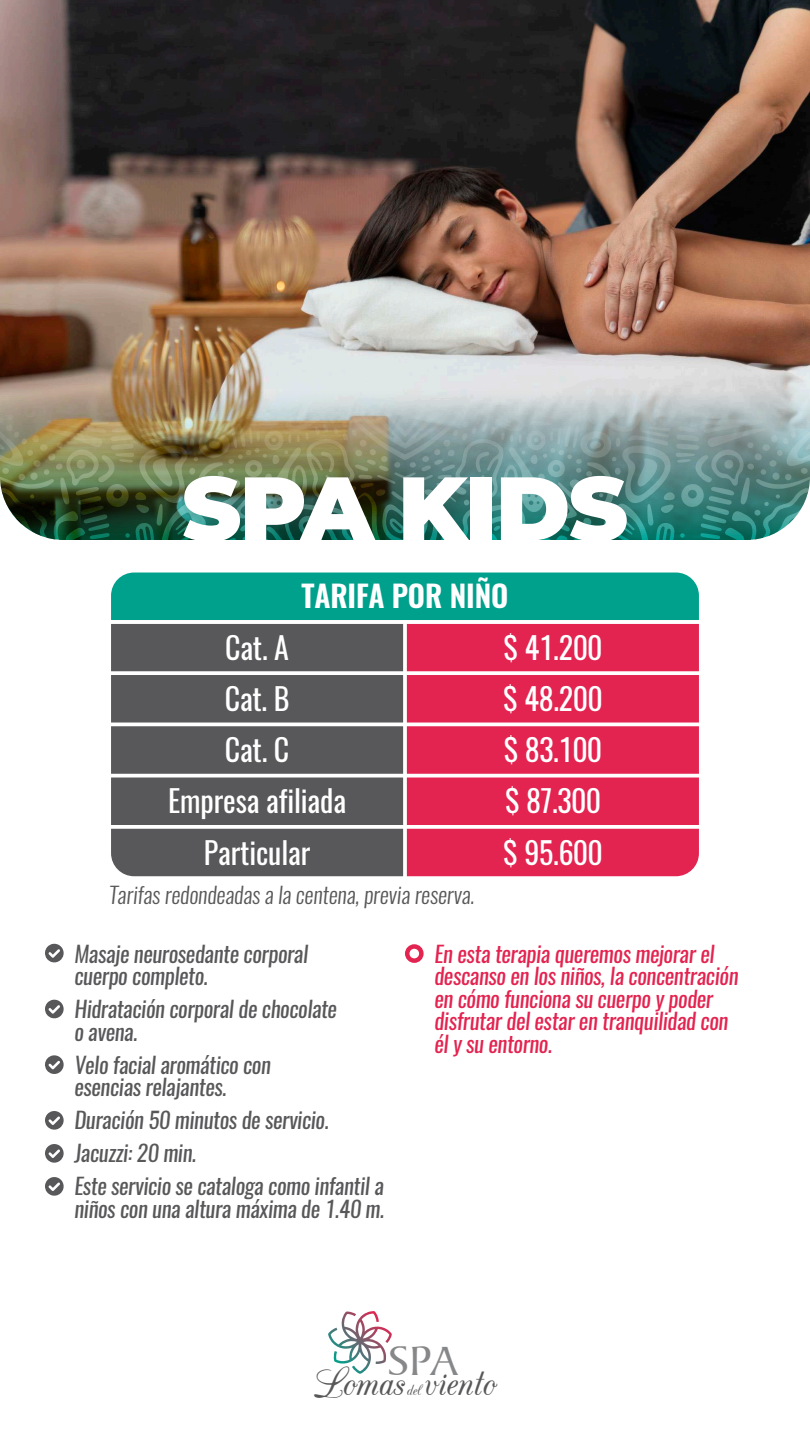
<style>
.page{position:relative;width:810px;height:1440px;background:#fff}
.page>*{position:absolute;margin:0;border:0;box-sizing:border-box;transform-origin:0 0}
.t1{font:900 90px "Montserrat";letter-spacing:-.015em;color:#fff}
.t2{font:46.95px "CAC Champagne";color:#58585a}
.t3{font:43.88px "Baker Signet BT";color:#868789}
.t4{font:30px/51.2px "Oswald";letter-spacing:-.005em;color:#fff;text-align:center}
.t5{font:600 30px "Oswald";letter-spacing:-.005em;color:#fff}
.t6{font:italic 22.5px/22.5px "Oswald";letter-spacing:-.015em;color:#58585a}
.t7{font:italic 22.5px/22.5px "Oswald";letter-spacing:-.015em;color:#e32350}
.t8{font:italic 300 22.5px "Oswald";letter-spacing:-.005em;color:#58585a}
.t9{font:18.23px "CAC Champagne";color:#58585a}
</style>
<div class="page">
<img style="left:164px;top:0;width:646px;height:540px">
<svg style="left:45px;top:944px;width:19px;height:19px"></svg>
<svg style="left:45px;top:1000px;width:19px;height:19px"></svg>
<svg style="left:45px;top:1055px;width:19px;height:19px"></svg>
<svg style="left:45px;top:1111px;width:19px;height:19px"></svg>
<svg style="left:45px;top:1144px;width:19px;height:19px"></svg>
<svg style="left:45px;top:1177px;width:19px;height:19px"></svg>
<svg style="left:405px;top:944px;width:19px;height:19px"></svg>
<svg style="left:111px;top:626px;width:588px;height:251px;background:#9e3f56"></svg>
<svg style="left:111px;top:825px;width:588px;height:4px"></svg>
<svg style="left:111px;top:774px;width:588px;height:4px"></svg>
<hr style="left:109px;top:723px;width:592px;height:3px;background:#fff">
<svg style="left:111px;top:671px;width:588px;height:4px"></svg>
<svg style="left:403px;top:626px;width:4px;height:251px"></svg>
<svg style="left:111px;top:572px;width:588px;height:54px;background:#1da594"></svg>
<svg style="left:328px;top:1311px;width:58px;height:63px"></svg>
<img style="left:0;top:0;width:164px;height:540px">
<h1 class="t1" style="left:182px;top:441px;width:447px">SPA KIDS</h1>
<h3 class="t5" style="left:302px;top:575px;width:208px">TARIFA POR NIÑO</h3>
<h3 class="t4" style="left:168px;top:622px;width:180px">Cat. A<br>Cat. B<br>Cat. C<br>Empresa afiliada<br>Particular</h3>
<h3 class="t4" style="left:503px;top:622px;width:101px;text-align:justify">$ 41.200 $ 48.200 $ 83.100 $ 87.300 $ 95.600</h3>
<p class="t8" style="left:109px;top:880px;width:367px">Tarifas redondeadas a la centena, previa reserva.</p>
<p class="t6" style="left:74px;top:942px;width:235px">Masaje neurosedante corporal cuerpo completo.</p>
<p class="t6" style="left:74px;top:998px;width:264px">Hidratación corporal de chocolate o avena.</p>
<p class="t6" style="left:74px;top:1053px;width:198px">Velo facial aromático con esencias relajantes.</p>
<p class="t6" style="left:74px;top:1104px;width:311px;line-height:33px">Duración 50 minutos de servicio.<br>Jacuzzi: 20 min.<br>Este servicio se cataloga como infantil a</p>
<p class="t6" style="left:74px;top:1197px;width:312px">niños con una altura máxima de 1.40 m.</p>
<p class="t7" style="left:434px;top:942px;width:306px">En esta terapia queremos mejorar el descanso en los niños, la concentración en cómo funciona su cuerpo y poder disfrutar del estar en tranquilidad con él y su entorno.</p>
<h3 class="t3" style="left:388px;top:1335px;width:71px">SPA</h3>
<h2 class="t2" style="left:313px;top:1359px;width:185px">Lomas viento</h2>
<p class="t9" style="left:407px;top:1381px;width:16px">del</p>
</div>
